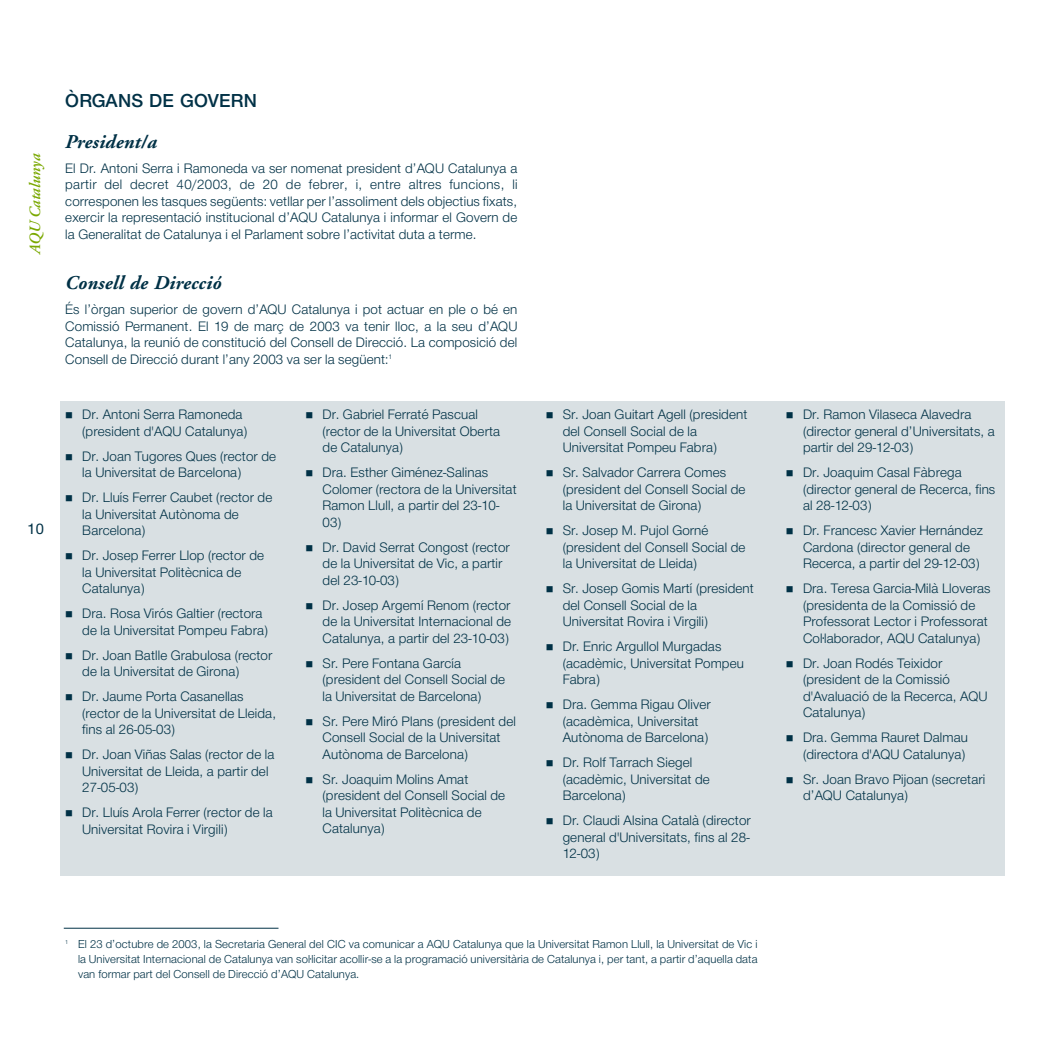
<style>
.page{position:relative;width:1063px;height:1063px;background:#fff}
.page>*{position:absolute;margin:0;border:0;box-sizing:border-box;transform-origin:0 0}
.t1{font:italic 700 19.5px "Adobe Garamond";letter-spacing:.01em;color:#003146}
.t2{font:19.5px "NH65";letter-spacing:.01em;color:#003146}
.t3{font:italic 600 15.75px "Adobe Garamond";color:#7aa800}
.t4{font:15.75px "NH55";color:#003146}
.t5{font:14.25px/16.5px "NH45";letter-spacing:.01em;color:#003146}
.t6{font:12px/15px "NH45";letter-spacing:.01em;color:#003146;text-align:justify}
</style>
<div class="page">
<div style="left:61px;top:402px;width:944px;height:474px;background:#d9e0e3"></div>
<hr style="left:64px;top:928px;width:215px;height:1px;background:#003146">
<p class="t3" style="left:29px;top:254px;width:101px;rotate:-90deg">AQUCatalunya</p>
<p class="t4" style="left:28px;top:524px;width:18px">10</p>
<h1 class="t2" style="left:65px;top:94px;width:193px">ÒRGANS DE GOVERN</h1>
<h1 class="t1" style="left:65px;top:134px;width:93px">President/a</h1>
<p class="t5" style="left:65px;top:161px;width:454px;text-align:justify">El Dr. Antoni Serra i Ramoneda va ser nomenat president d’AQU Catalunya a partir del decret 40/2003, de 20 de febrer, i, entre altres funcions, li corresponen les tasques següents: vetllar per l’assoliment dels objectius fixats, exercir la representació institucional d’AQU Catalunya i informar el Govern de la Generalitat de Catalunya i el Parlament sobre l’activitat duta a terme.</p>
<h1 class="t1" style="left:65px;top:275px;width:158px">Consell de Direcció</h1>
<p class="t5" style="left:65px;top:302px;width:454px;text-align:justify">És l’òrgan superior de govern d’AQU Catalunya i pot actuar en ple o bé en Comissió Permanent. El 19 de març de 2003 va tenir lloc, a la seu d’AQU Catalunya, la reunió de constitució del Consell de Direcció. La composició del Consell de Direcció durant l’any 2003 va ser la següent:<sup>1</sup></p>
<p class="t5" style="left:82px;top:407px;width:166px;text-indent:-17px">■ Dr. Antoni Serra Ramoneda (president d'AQU Catalunya)</p>
<p class="t5" style="left:82px;top:449px;width:195px;text-indent:-17px">■ Dr. Joan Tugores Ques (rector de la Universitat de Barcelona)</p>
<p class="t5" style="left:82px;top:490px;width:192px;text-indent:-17px">■ Dr. Lluís Ferrer Caubet (rector de la Universitat Autònoma de<br>Barcelona)</p>
<p class="t5" style="left:82px;top:548px;width:183px;text-indent:-17px">■ Dr. Josep Ferrer Llop (rector de la Universitat Politècnica de<br>Catalunya)</p>
<p class="t5" style="left:82px;top:606px;width:187px;text-indent:-17px">■ Dra. Rosa Virós Galtier (rectora de la Universitat Pompeu Fabra)</p>
<p class="t5" style="left:82px;top:648px;width:192px;text-indent:-17px">■ Dr. Joan Batlle Grabulosa (rector de la Universitat de Girona)</p>
<p class="t5" style="left:82px;top:689px;width:195px;text-indent:-17px">■ Dr. Jaume Porta Casanellas (rector de la Universitat de Lleida, fins al 26-05-03)</p>
<p class="t5" style="left:82px;top:747px;width:194px;text-indent:-17px">■ Dr. Joan Viñas Salas (rector de la<br>Universitat de Lleida, a partir del<br>27-05-03)</p>
<p class="t5" style="left:82px;top:805px;width:192px;text-indent:-17px">■ Dr. Lluís Arola Ferrer (rector de la<br>Universitat Rovira i Virgili)</p>
<p class="t5" style="left:323px;top:407px;width:179px;text-indent:-17px">■ Dr. Gabriel Ferraté Pascual (rector de la Universitat Oberta de Catalunya)</p>
<p class="t5" style="left:323px;top:465px;width:196px;text-indent:-17px">■ Dra. Esther Giménez-Salinas<br>Colomer (rectora de la Universitat<br>Ramon Llull, a partir del 23-10-<br>03)</p>
<p class="t5" style="left:323px;top:540px;width:189px;text-indent:-17px">■ Dr. David Serrat Congost (rector de la Universitat de Vic, a partir del 23-10-03)</p>
<p class="t5" style="left:323px;top:598px;width:190px;text-align:justify;text-indent:-17px">■ Dr. Josep Argemí Renom (rector de la Universitat Internacional de Catalunya, a partir del 23-10-03)</p>
<p class="t5" style="left:323px;top:656px;width:184px;text-indent:-17px">■ Sr. Pere Fontana García (president del Consell Social de la Universitat de Barcelona)</p>
<p class="t5" style="left:323px;top:714px;width:195px;text-indent:-17px">■ Sr. Pere Miró Plans (president del<br>Consell Social de la Universitat<br>Autònoma de Barcelona)</p>
<p class="t5" style="left:323px;top:772px;width:184px;text-indent:-17px">■ Sr. Joaquim Molins Amat (president del Consell Social de la Universitat Politècnica de<br>Catalunya)</p>
<p class="t5" style="left:563px;top:407px;width:186px;text-indent:-17px">■ Sr. Joan Guitart Agell (president del Consell Social de la<br>Universitat Pompeu Fabra)</p>
<p class="t5" style="left:563px;top:465px;width:184px;text-indent:-17px">■ Sr. Salvador Carrera Comes (president del Consell Social de la Universitat de Girona)</p>
<p class="t5" style="left:563px;top:523px;width:184px;text-indent:-17px">■ Sr. Josep M. Pujol Gorné (president del Consell Social de la Universitat de Lleida)</p>
<p class="t5" style="left:563px;top:581px;width:193px;text-indent:-17px">■ Sr. Josep Gomis Martí (president del Consell Social de la<br>Universitat Rovira i Virgili)</p>
<p class="t5" style="left:563px;top:639px;width:183px;text-indent:-17px">■ Dr. Enric Argullol Murgadas (acadèmic, Universitat Pompeu<br>Fabra)</p>
<p class="t5" style="left:563px;top:697px;width:149px;text-indent:-17px">■ Dra. Gemma Rigau Oliver (acadèmica, Universitat<br>Autònoma de Barcelona)</p>
<p class="t5" style="left:563px;top:755px;width:148px;text-indent:-17px">■ Dr. Rolf Tarrach Siegel (acadèmic, Universitat de<br>Barcelona)</p>
<p class="t5" style="left:563px;top:813px;width:190px;text-align:justify;text-indent:-17px">■ Dr. Claudi Alsina Català (director general d'Universitats, fins al 28- 12-03)</p>
<p class="t5" style="left:803px;top:407px;width:193px;text-indent:-17px">■ Dr. Ramon Vilaseca Alavedra (director general d’Universitats, a partir del 29-12-03)</p>
<p class="t5" style="left:803px;top:465px;width:194px;text-indent:-17px">■ Dr. Joaquim Casal Fàbrega (director general de Recerca, fins al 28-12-03)</p>
<p class="t5" style="left:803px;top:523px;width:182px;text-indent:-17px">■ Dr. Francesc Xavier Hernández<br>Cardona (director general de<br>Recerca, a partir del 29-12-03)</p>
<p class="t5" style="left:803px;top:581px;width:189px;text-indent:-17px">■ Dra. Teresa Garcia-Milà Lloveras (presidenta de la Comissió de<br>Professorat Lector i Professorat<br>Col·laborador, AQU Catalunya)</p>
<p class="t5" style="left:803px;top:656px;width:186px;text-indent:-17px">■ Dr. Joan Rodés Teixidor (president de la Comissió d'Avaluació de la Recerca, AQU<br>Catalunya)</p>
<p class="t5" style="left:786px;top:730px;width:183px;text-align:right">■ Dra. Gemma Rauret Dalmau (directora d'AQU Catalunya)</p>
<p class="t5" style="left:803px;top:772px;width:184px;text-indent:-17px">■ Sr. Joan Bravo Pijoan (secretari d’AQU Catalunya)</p>
<p class="t6" style="left:78px;top:937px;width:681px;text-indent:-13px"><sup>1</sup> El 23 d’octubre de 2003, la Secretaria General del CIC va comunicar a AQU Catalunya que la Universitat Ramon Llull, la Universitat de Vic i la Universitat Internacional de Catalunya van sol·licitar acollir-se a la programació universitària de Catalunya i, per tant, a partir d’aquella data van formar part del Consell de Direcció d’AQU Catalunya.</p>
</div>
